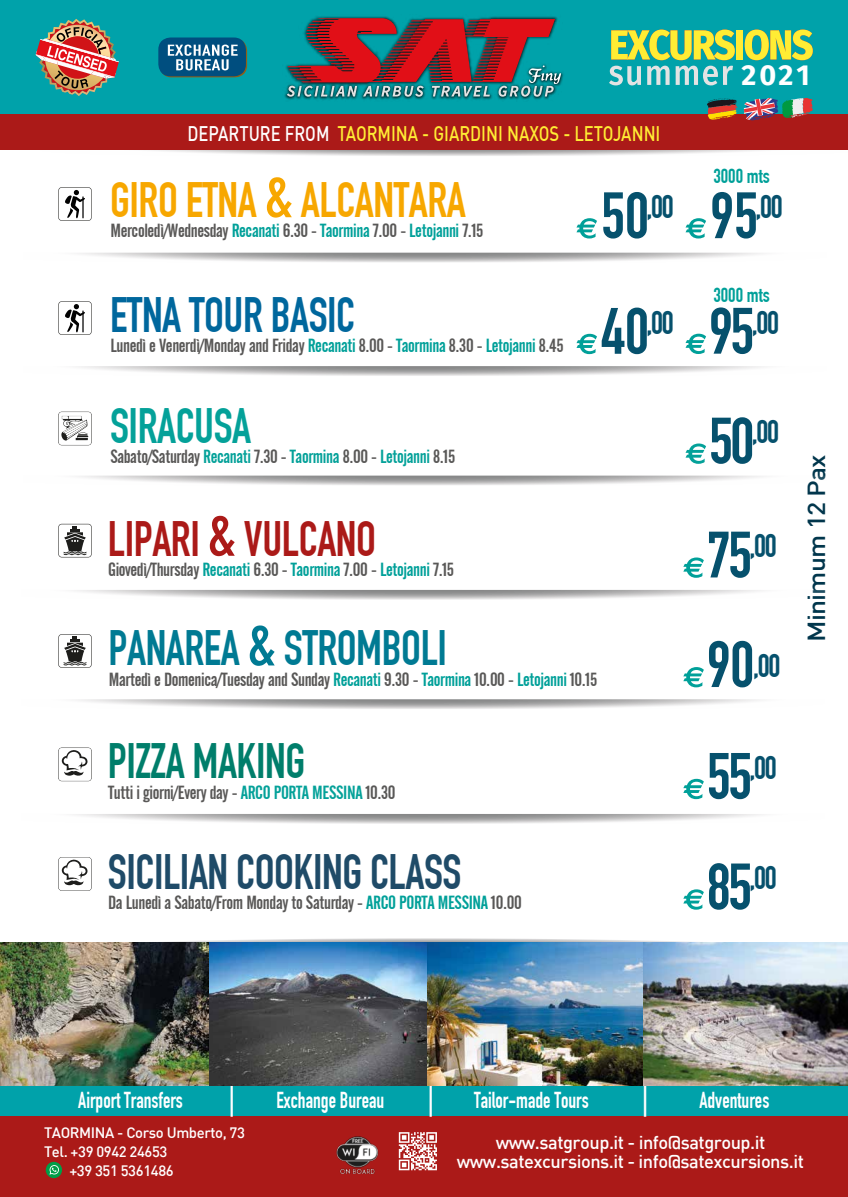
<style>
.page{position:relative;width:848px;height:1197px;background:#fff}
.page>*{position:absolute;margin:0;border:0;box-sizing:border-box;transform-origin:0 0}
.t1{font:700 64.3px "DIN Condensed";letter-spacing:-.04em;color:#06516d}
.t2{font:700 48.6px "DIN Condensed";letter-spacing:-.01em;color:#1f4b68;scale:.96 1}
.t3{font:700 48.6px "DIN Condensed";letter-spacing:-.01em;color:#f7a700;scale:.96 1}
.t4{font:700 48.6px "DIN Condensed";letter-spacing:-.01em;color:#007a93;scale:.96 1}
.t5{font:700 48.6px "DIN Condensed";letter-spacing:-.01em;color:#ab1a18;scale:.96 1}
.t6{font:700 48.6px "DIN Condensed";letter-spacing:-.01em;color:#00679d;scale:.96 1}
.t7{font:700 48.6px "DIN Condensed";letter-spacing:-.01em;color:#007e6b;scale:.96 1}
.t8{font:700 48.6px "DIN Condensed";letter-spacing:-.01em;color:#04a199;scale:.96 1}
.t9{font:700 32.2px "DIN Condensed";letter-spacing:-.04em;color:#06516d}
.t10{font:700 31.1px "DIN Condensed";color:#fff;scale:.89 1}
.t11{font:700 28.9px "Fira Sans";color:#fff}
.t12{font:500 24.2px "DIN";letter-spacing:-.025em;color:#01364c;scale:1.09 1}
.t13{font:700 22.5px "DIN Condensed";color:#fff;scale:.89 1}
.t14{font:500 20.7px "DIN";color:#ffed34;scale:.8 1}
.t15{font:700 20px "DIN Condensed";color:#00a099}
.t16{font:18.9px "Alternate Gothic No 2 BT";letter-spacing:-.02em;color:#595857}
.t17{font:500 18.2px/19.1px "DIN";letter-spacing:-.025em;color:#fff;text-align:center}
.t18{font:500 14.8px "DIN";letter-spacing:-.025em;color:#fff}
.s1{color:#fff}
.s2{font-size:61.9px}
.s3{color:#00a099}
.s4{color:#04a199}
.s5{font-size:64.3px}
</style>
<div class="page">
<div style="left:0;top:1115px;width:847px;height:81px;background:#ab1a18"></div>
<div style="left:0;top:0;width:848px;height:121px;background:#00a2aa"></div>
<div style="left:0;top:1085px;width:847px;height:31px;background:#00a2aa"></div>
<svg style="left:169px;top:938px;width:515px;height:4px"></svg>
<svg style="left:151px;top:150px;width:611px;height:6px"></svg>
<div style="left:0;top:115px;width:848px;height:35px;background:#ab1a18"></div>
<svg style="left:77px;top:252px;width:687px;height:10px"></svg>
<svg style="left:685px;top:218px;width:21px;height:20px"></svg>
<svg style="left:576px;top:218px;width:21px;height:20px"></svg>
<svg style="left:58px;top:187px;width:34px;height:34px"></svg>
<svg style="left:78px;top:366px;width:686px;height:10px"></svg>
<svg style="left:685px;top:333px;width:21px;height:21px"></svg>
<svg style="left:576px;top:334px;width:21px;height:20px"></svg>
<svg style="left:58px;top:301px;width:34px;height:34px"></svg>
<svg style="left:78px;top:475px;width:686px;height:10px"></svg>
<svg style="left:685px;top:443px;width:21px;height:21px"></svg>
<svg style="left:58px;top:411px;width:34px;height:34px"></svg>
<svg style="left:74px;top:590px;width:690px;height:9px"></svg>
<svg style="left:683px;top:557px;width:21px;height:20px"></svg>
<svg style="left:58px;top:523px;width:34px;height:34px"></svg>
<svg style="left:78px;top:699px;width:682px;height:10px"></svg>
<svg style="left:683px;top:667px;width:21px;height:20px"></svg>
<svg style="left:58px;top:634px;width:34px;height:33px"></svg>
<svg style="left:73px;top:814px;width:691px;height:9px"></svg>
<svg style="left:683px;top:778px;width:21px;height:21px"></svg>
<svg style="left:58px;top:747px;width:34px;height:34px"></svg>
<svg style="left:683px;top:889px;width:21px;height:20px"></svg>
<svg style="left:58px;top:857px;width:34px;height:33px"></svg>
<svg style="left:399px;top:1132px;width:38px;height:38px"></svg>
<img style="left:336px;top:1136px;width:43px;height:36px">
<svg style="left:707px;top:98px;width:30px;height:21px"></svg>
<svg style="left:743px;top:98px;width:69px;height:22px"></svg>
<img style="left:284px;top:16px;width:279px;height:84px">
<svg style="left:287px;top:18px;width:274px;height:79px"></svg>
<svg style="left:611px;top:30px;width:123px;height:30px"></svg>
<div style="left:736px;top:30px;width:7px;height:29px;background:#ffed34"></div>
<svg style="left:744px;top:30px;width:68px;height:30px"></svg>
<svg style="left:609px;top:66px;width:32px;height:19px"></svg>
<svg style="left:647px;top:66px;width:22px;height:19px"></svg>
<svg style="left:675px;top:66px;width:58px;height:19px"></svg>
<svg style="left:159px;top:38px;width:88px;height:39px"></svg>
<div style="left:158px;top:37px;width:88px;height:39px;background:#004e7f;border-radius:12px"></div>
<svg style="left:168px;top:45px;width:70px;height:25px"></svg>
<img style="left:36px;top:19px;width:83px;height:77px">
<svg style="left:46px;top:1161px;width:16px;height:16px"></svg>
<svg style="left:49px;top:1164px;width:10px;height:10px"></svg>
<img style="left:427px;top:942px;width:421px;height:143px">
<img style="left:0;top:942px;width:427px;height:143px">
<p class="t14" style="left:187px;top:120px;width:593px"><span class="s1">DEPARTURE FROM</span> TAORMINA - GIARDINI NAXOS - LETOJANNI</p>
<h3 class="t11" style="left:741px;top:51px;width:70px">2021</h3>
<h2 class="t3" style="left:110px;top:172px;width:372px">GIRO ETNA <span class="s2">&amp;</span> ALCANTARA</h2>
<p class="t16" style="left:110px;top:220px;width:374px">Mercoledì/Wednesday <span class="s3">Recanati</span> 6.30 - <span class="s3">Taormina</span> 7.00 - <span class="s3">Letojanni</span> 7.15</p>
<h2 class="t6" style="left:110px;top:286px;width:257px">ETNA TOUR BASIC</h2>
<p class="t16" style="left:110px;top:335px;width:454px">Lunedì e Venerdì/Monday and Friday <span class="s3">Recanati</span> 8.00 - <span class="s3">Taormina</span> 8.30 - <span class="s3">Letojanni</span> 8.45</p>
<h2 class="t8" style="left:110px;top:397px;width:148px">SIRACUSA</h2>
<p class="t16" style="left:110px;top:446px;width:346px">Sabato/Saturday <span class="s4">Recanati</span> 7.30 - <span class="s4">Taormina</span> 8.00 - <span class="s4">Letojanni</span> 8.15</p>
<h2 class="t5" style="left:108px;top:510px;width:281px">LIPARI <span class="s2">&amp;</span> VULCANO</h2>
<p class="t16" style="left:108px;top:559px;width:347px">Giovedì/Thursday <span class="s3">Recanati</span> 6.30 - <span class="s3">Taormina</span> 7.00 - <span class="s3">Letojanni</span> 7.15</p>
<p class="t15" style="left:713px;top:164px;width:58px">3000 mts</p>
<h1 class="t1" style="left:601px;top:178px;width:25px">5</h1>
<h1 class="t1" style="left:710px;top:178px;width:49px">95</h1>
<h3 class="t9" style="left:625px;top:188px;width:50px"><span class="s5">0</span>,00</h3>
<h3 class="t9" style="left:755px;top:188px;width:29px">,00</h3>
<h3 class="t9" style="left:601px;top:303px;width:74px"><span class="s5">40</span>,00</h3>
<p class="t15" style="left:713px;top:283px;width:58px">3000 mts</p>
<h1 class="t1" style="left:709px;top:293px;width:47px">95</h1>
<h3 class="t9" style="left:751px;top:303px;width:29px">,00</h3>
<h1 class="t1" style="left:709px;top:403px;width:47px">50</h1>
<h3 class="t9" style="left:751px;top:413px;width:29px">,00</h3>
<h1 class="t1" style="left:706px;top:517px;width:47px">75</h1>
<h3 class="t9" style="left:749px;top:527px;width:29px">,00</h3>
<h2 class="t4" style="left:109px;top:620px;width:354px">PANAREA <span class="s2">&amp;</span> STROMBOLI</h2>
<p class="t16" style="left:109px;top:668px;width:490px">Martedì e Domenica/Tuesday and Sunday <span class="s3">Recanati</span> 9.30 - <span class="s3">Taormina</span> 10.00 - <span class="s3">Letojanni</span> 10.15</p>
<h2 class="t7" style="left:108px;top:732px;width:207px">PIZZA MAKING</h2>
<p class="t16" style="left:108px;top:781px;width:289px">Tutti i giorni/Every day - <span class="s4">ARCO PORTA MESSINA</span> 10.30</p>
<h2 class="t2" style="left:108px;top:843px;width:370px">SICILIAN COOKING CLASS</h2>
<p class="t16" style="left:108px;top:891px;width:415px">Da Lunedì a Sabato/From Monday to Saturday - <span class="s3">ARCO PORTA MESSINA</span> 10.00</p>
<h3 class="t9" style="left:706px;top:646px;width:75px"><span class="s5">9</span> ,00</h3>
<h1 class="t1" style="left:730px;top:626px;width:25px">0</h1>
<h1 class="t1" style="left:706px;top:738px;width:47px">55</h1>
<h3 class="t9" style="left:749px;top:748px;width:29px">,00</h3>
<h1 class="t1" style="left:706px;top:848px;width:47px">85</h1>
<h3 class="t9" style="left:749px;top:858px;width:29px">,00</h3>
<p class="t12" style="left:800px;top:642px;width:174px;rotate:-90deg">Minimum 12 Pax</p>
<p class="t13" style="left:78px;top:1086px;width:119px">Airport Transfers</p>
<h3 class="t10" style="left:229px;top:1079px;width:8px">|</h3>
<p class="t13" style="left:276px;top:1086px;width:122px">Exchange Bureau</p>
<h3 class="t10" style="left:428px;top:1079px;width:8px">|</h3>
<p class="t13" style="left:474px;top:1086px;width:130px">Tailor-made Tours</p>
<h3 class="t10" style="left:642px;top:1079px;width:8px">|</h3>
<p class="t13" style="left:699px;top:1086px;width:80px">Adventures</p>
<p class="t18" style="left:44px;top:1123px;width:202px">TAORMINA - Corso Umberto, 73</p>
<p class="t18" style="left:44px;top:1141px;width:125px">Tel. +39 0942 24653</p>
<p class="t18" style="left:69px;top:1160px;width:106px">+39 351 5361486</p>
<p class="t17" style="left:457px;top:1131px;width:348px">www.satgroup.it - info@satgroup.it www.satexcursions.it - info@satexcursions.it</p>
</div>
